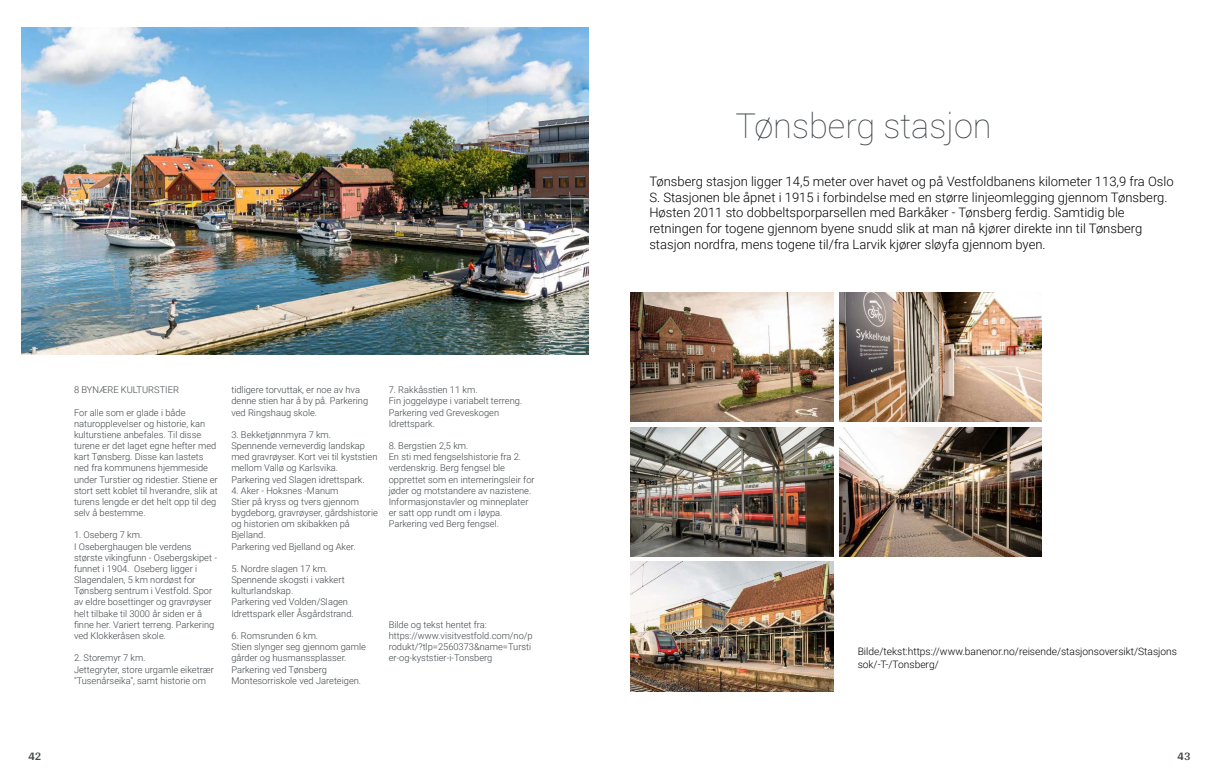
<style>
.page{position:relative;width:1219px;height:782px;background:#fff}
.page>*{position:absolute;margin:0;border:0;box-sizing:border-box;transform-origin:0 0}
.t1{font:100 34.4px "Roboto";color:#404548}
.t2{font:300 13px/15.6px "Roboto";color:#000}
.t3{font:700 12px "Arya";color:#414749}
.t4{font:300 10.2px/12.3px "Roboto";color:#000}
.t5{font:300 9.3px/11.2px "Roboto";color:#404548}
</style>
<div class="page">
<img style="left:21px;top:27px;width:567px;height:327px">
<img style="left:839px;top:292px;width:202px;height:130px">
<img style="left:631px;top:561px;width:203px;height:130px">
<img style="left:839px;top:427px;width:202px;height:129px">
<img style="left:631px;top:427px;width:203px;height:129px">
<img style="left:631px;top:292px;width:203px;height:129px">
<p class="t3" style="left:28px;top:749px;width:15px">42</p>
<p class="t5" style="left:74px;top:384px;width:106px">8 BYNÆRE KULTURSTIER</p>
<p class="t5" style="left:74px;top:406px;width:145px">For alle som er glade i både naturopplevelser og historie, kan kulturstiene anbefales. Til disse turene er det laget egne hefter med kart Tønsberg. Disse kan lastets ned fra kommunens hjemmeside under Turstier og ridestier. Stiene er stort sett koblet til hverandre, slik at turens lengde er det helt opp til deg selv å bestemme.</p>
<p class="t5" style="left:74px;top:529px;width:145px">1. Oseberg 7 km.<br>I Oseberghaugen ble verdens største vikingfunn - Osebergskipet - funnet i 1904. Oseberg ligger i<br>Slagendalen, 5 km nordøst for<br>Tønsberg sentrum i Vestfold. Spor av eldre bosettinger og gravrøyser helt tilbake til 3000 år siden er å finne her. Variert terreng. Parkering ved Klokkeråsen skole.</p>
<p class="t5" style="left:74px;top:651px;width:141px">2. Storemyr 7 km.<br>Jettegryter, store urgamle eiketrær "Tusenårseika", samt historie om</p>
<p class="t5" style="left:231px;top:384px;width:138px">tidligere torvuttak, er noe av hva denne stien har å by på. Parkering ved Ringshaug skole.</p>
<p class="t5" style="left:231px;top:428px;width:148px">3. Bekketjønnmyra 7 km.<br>Spennende verneverdig landskap med gravrøyser. Kort vei til kyststien mellom Vallø og Karlsvika.<br>Parkering ved Slagen idrettspark.</p>
<p class="t5" style="left:231px;top:484px;width:148px">4. Aker - Hoksnes -Manum<br>Stier på kryss og tvers gjennom bygdeborg, gravrøyser, gårdshistorie og historien om skibakken på<br>Bjelland.<br>Parkering ved Bjelland og Aker.</p>
<p class="t5" style="left:231px;top:562px;width:124px">5. Nordre slagen 17 km.<br>Spennende skogsti i vakkert kulturlandskap.<br>Parkering ved Volden/Slagen<br>Idrettspark eller Åsgårdstrand.</p>
<p class="t5" style="left:231px;top:629px;width:136px">6. Romsrunden 6 km.<br>Stien slynger seg gjennom gamle gårder og husmanssplasser.<br>Parkering ved Tønsberg<br>Montesorriskole ved Jareteigen.</p>
<p class="t5" style="left:389px;top:384px;width:135px">7. Rakkåsstien 11 km.<br>Fin joggeløype i variabelt terreng.<br>Parkering ved Greveskogen<br>Idrettspark.</p>
<p class="t5" style="left:389px;top:439px;width:147px">8. Bergstien 2,5 km.<br>En sti med fengselshistorie fra 2. verdenskrig. Berg fengsel ble opprettet som en interneringsleir for jøder og motstandere av nazistene.<br>Informasjonstavler og minneplater er satt opp rundt om i løypa.<br>Parkering ved Berg fengsel.</p>
<p class="t5" style="left:389px;top:618px;width:146px">Bilde og tekst hentet fra: https://www.visitvestfold.com/no/p rodukt/?tlp=2560373&amp;name=Tursti er-og-kyststier-i-Tonsberg</p>
<h1 class="t1" style="left:735px;top:106px;width:258px">Tønsberg stasjon</h1>
<p class="t2" style="left:649px;top:173px;width:526px">Tønsberg stasjon ligger 14,5 meter over havet og på Vestfoldbanens kilometer 11l,9 fra Oslo S. Stasjonen ble åpnet i 1915 i forbindelse med en større linjeomlegging gjennom Tønsberg.<br>Høsten 2011 sto dobbeltsporparsellen med Barkåker - Tønsberg ferdig. Samtidig ble retningen for togene gjennom byene snudd slik at man nå kjører direkte inn til Tønsberg stasjon nordfra, mens togene til/fra Larvik kjører sløyfa gjennom byen.</p>
<p class="t4" style="left:858px;top:645px;width:321px">Bilde/tekst:https://www.banenor.no/reisende/stasjonsoversikt/Stasjons sok/-T-/Tonsberg/</p>
<p class="t3" style="left:1177px;top:749px;width:15px">43</p>
</div>
